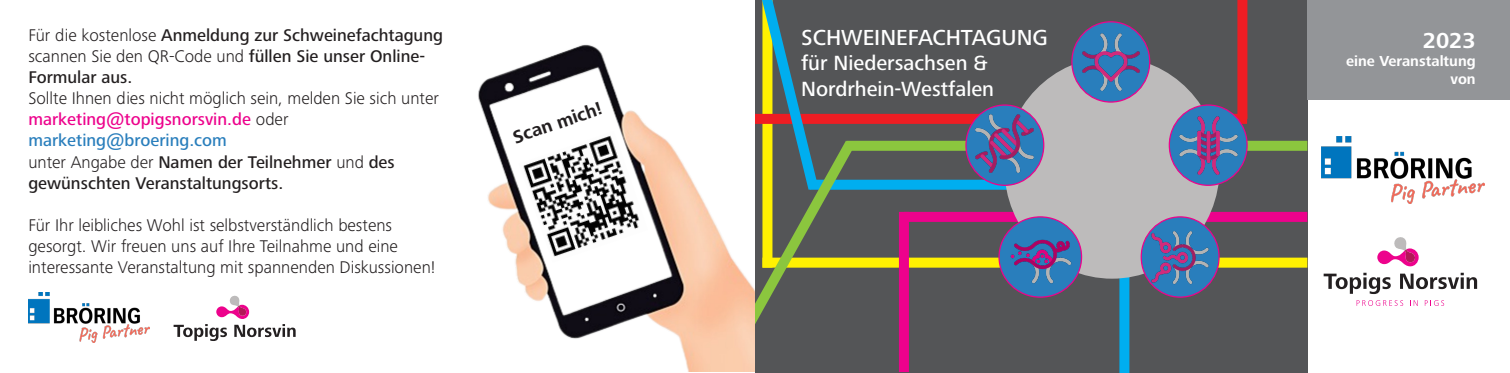
<style>
.page{position:relative;width:1510px;height:373px;background:#fff}
.page>*{position:absolute;margin:0;border:0;box-sizing:border-box;transform-origin:0 0}
.t1{font:500 22.5px "Frutiger Next Pro";color:#fff}
.t2{font:700 22.5px "Frutiger Next Pro";color:#fff}
.t3{font:500 21.25px "Frutiger Next Pro";color:#fff}
.t4{font:700 18.75px "Frutiger Next Pro";color:#231f20}
.t5{font:300 17.5px "Frutiger Next Pro";color:#231f20}
.t6{font:500 17.5px/21px "Frutiger Next Pro";color:#231f20}
.t7{font:500 17.5px "Frutiger Next Pro";color:#ed028c}
.t8{font:500 17.5px "Frutiger Next Pro";color:#297ebc}
.t9{font:700 15px/18px "Frutiger Next Pro";color:#fff;text-align:right}
.s1{font-weight:300}
.s2{font-weight:300;color:#231f20}
</style>
<div class="page">
<div style="left:755px;top:0;width:552px;height:372px;background:#545557"></div>
<div style="left:809px;top:179px;width:249px;height:10px;background:#00aeef"></div>
<div style="left:755px;top:114px;width:492px;height:10px;background:#ee1d23"></div>
<svg style="left:755px;top:0;width:70px;height:129px"></svg>
<div style="left:762px;top:257px;width:545px;height:10px;background:#fff101"></div>
<svg style="left:755px;top:129px;width:109px;height:195px"></svg>
<div style="left:904px;top:211px;width:403px;height:10px;background:#ed028c"></div>
<div style="left:1119px;top:191px;width:10px;height:181px;background:#00aeef"></div>
<div style="left:1237px;top:0;width:10px;height:119px;background:#ee1d23"></div>
<div style="left:846px;top:140px;width:461px;height:10px;background:#8bc63e"></div>
<div style="left:1004px;top:57px;width:215px;height:221px;background:#bdbbbb;border-radius:50%"></div>
<svg style="left:1169px;top:105px;width:78px;height:80px"></svg>
<div style="left:1168px;top:104px;width:79px;height:81px;border:1px solid #ed028c;border-radius:50%"></div>
<svg style="left:966px;top:105px;width:77px;height:80px"></svg>
<div style="left:965px;top:104px;width:79px;height:81px;border:1px solid #ed028c;border-radius:50%"></div>
<svg style="left:1072px;top:22px;width:77px;height:80px"></svg>
<div style="left:1071px;top:21px;width:79px;height:81px;border:1px solid #ed028c;border-radius:50%"></div>
<div style="left:899px;top:211px;width:10px;height:160px;background:#ed028c"></div>
<div style="left:1307px;top:0;width:202px;height:99px;background:#939598"></div>
<img style="left:1321px;top:136px;width:162px;height:67px">
<svg style="left:1323px;top:272px;width:67px;height:21px"></svg>
<svg style="left:1400px;top:272px;width:77px;height:16px"></svg>
<svg style="left:1356px;top:300px;width:47px;height:5px"></svg>
<svg style="left:1410px;top:300px;width:7px;height:5px"></svg>
<svg style="left:1424px;top:300px;width:20px;height:5px"></svg>
<svg style="left:1377px;top:237px;width:41px;height:29px"></svg>
<svg style="left:1141px;top:216px;width:78px;height:80px"></svg>
<div style="left:1140px;top:216px;width:79px;height:81px;border:1px solid #ed028c;border-radius:50%"></div>
<svg style="left:999px;top:216px;width:82px;height:80px"></svg>
<img style="left:1005px;top:225px;width:72px;height:71px">
<div style="left:998px;top:216px;width:84px;height:81px;border:1px solid #ed028c;border-radius:50%"></div>
<img style="left:1144px;top:221px;width:72px;height:72px">
<img style="left:1172px;top:110px;width:72px;height:71px">
<img style="left:1075px;top:26px;width:71px;height:72px">
<img style="left:968px;top:108px;width:72px;height:71px">
<img style="left:478px;top:44px;width:277px;height:326px">
<img style="left:28px;top:292px;width:121px;height:49px">
<svg style="left:174px;top:295px;width:122px;height:45px"></svg>
<img style="left:519px;top:131px;width:129px;height:131px">
<p class="t6" style="left:28px;top:25px;width:416px"><span class="s1">Für die kostenlose</span> Anmeldung zur Schweinefachtagung <span class="s1">scannen Sie den QR-Code und</span> füllen Sie unser Online-</p>
<p class="t6" style="left:28px;top:67px;width:106px">Formular aus.</p>
<p class="t5" style="left:28px;top:88px;width:412px">Sollte Ihnen dies nicht möglich sein, melden Sie sich unter</p>
<p class="t7" style="left:28px;top:109px;width:262px">marketing@topigsnorsvin.de <span class="s2">oder</span></p>
<p class="t8" style="left:28px;top:130px;width:200px">marketing@broering.com</p>
<p class="t6" style="left:28px;top:151px;width:368px"><span class="s1">unter Angabe der</span> Namen der Teilnehmer <span class="s1">und</span> des</p>
<p class="t6" style="left:28px;top:172px;width:256px">gewünschten Veranstaltungsorts.</p>
<p class="t5" style="left:28px;top:214px;width:365px">Für Ihr leibliches Wohl ist selbstverständlich bestens</p>
<p class="t5" style="left:28px;top:235px;width:371px">gesorgt. Wir freuen uns auf Ihre Teilnahme und eine</p>
<p class="t5" style="left:28px;top:256px;width:408px">interessante Veranstaltung mit spannenden Diskussionen!</p>
<p class="t4" style="left:510px;top:127px;width:94px;rotate:-19deg">Scan mich!</p>
<p class="t1" style="left:801px;top:24px;width:248px">SCHWEINEFACHTAGUNG</p>
<p class="t3" style="left:801px;top:51px;width:188px">für Niedersachsen &amp;</p>
<p class="t3" style="left:801px;top:76px;width:194px">Nordrhein-Westfalen</p>
<p class="t2" style="left:1422px;top:28px;width:54px">2023</p>
<p class="t9" style="left:1346px;top:52px;width:131px">eine Veranstaltung von</p>
</div>
